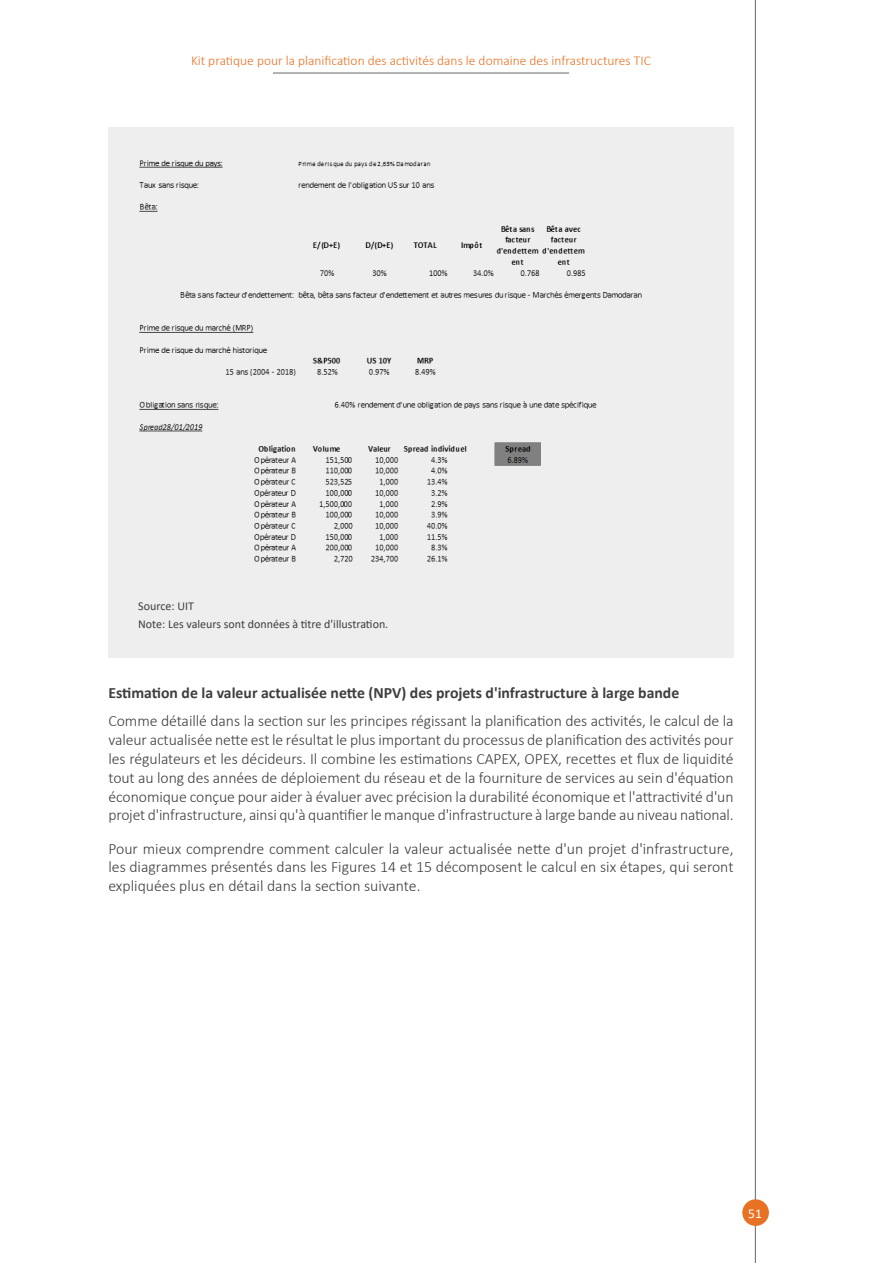
<style>
.page{position:relative;width:893px;height:1263px;background:#fff}
.page>*{position:absolute;margin:0;border:0;box-sizing:border-box;transform-origin:0 0}
.t1{font:300 15.75px/18.9px "Calibri";letter-spacing:-.01em;color:#3e3e3f;text-align:justify}
.Heading_b{font:700 15.75px "Calibri";color:#3e3e3f}
.t2{font:300 13.5px "Calibri";color:#e87224}
.t3{font:13.5px "Calibri";color:#fff}
.Source_text{font:12px/18.3px "Calibri";color:#3e3e3f}
</style>
<div class="page">
<hr style="left:755px;top:0;width:1px;height:1263px;background:#67676a">
<div style="left:742px;top:1199px;width:27px;height:27px;background:#e87224;border-radius:50%"></div>
<hr style="left:273px;top:73px;width:296px;height:1px;background:#67676a">
<div style="left:108px;top:128px;width:625px;height:529px;background:#eeeeef"></div>
<img style="left:139px;top:160px;width:503px;height:403px">
<p class="t2" style="left:191px;top:52px;width:461px">Kit pratique pour la planification des activités dans le domaine des infrastructures TIC</p>
<p class="Source_text" style="left:138px;top:596px;width:252px">Source: UIT<br>Note: Les valeurs sont données à titre d'illustration.</p>
<p class="Heading_b" style="left:108px;top:682px;width:572px">Estimation de la valeur actualisée nette (NPV) des projets d'infrastructure à large bande</p>
<p class="t1" style="left:108px;top:711px;width:627px">Comme détaillé dans la section sur les principes régissant la planification des activités, le calcul de la valeur actualisée nette est le résultat le plus important du processus de planification des activités pour les régulateurs et les décideurs. Il combine les estimations CAPEX, OPEX, recettes et flux de liquidité tout au long des années de déploiement du réseau et de la fourniture de services au sein d'équation économique conçue pour aider à évaluer avec précision la durabilité économique et l'attractivité d'un projet d'infrastructure, ainsi qu'à quantifier le manque d'infrastructure à large bande au niveau national.</p>
<p class="t1" style="left:108px;top:839px;width:627px">Pour mieux comprendre comment calculer la valeur actualisée nette d'un projet d'infrastructure, les diagrammes présentés dans les Figures 14 et 15 décomposent le calcul en six étapes, qui seront expliquées plus en détail dans la section suivante.</p>
<p class="t3" style="left:748px;top:1204px;width:15px">51</p>
</div>
